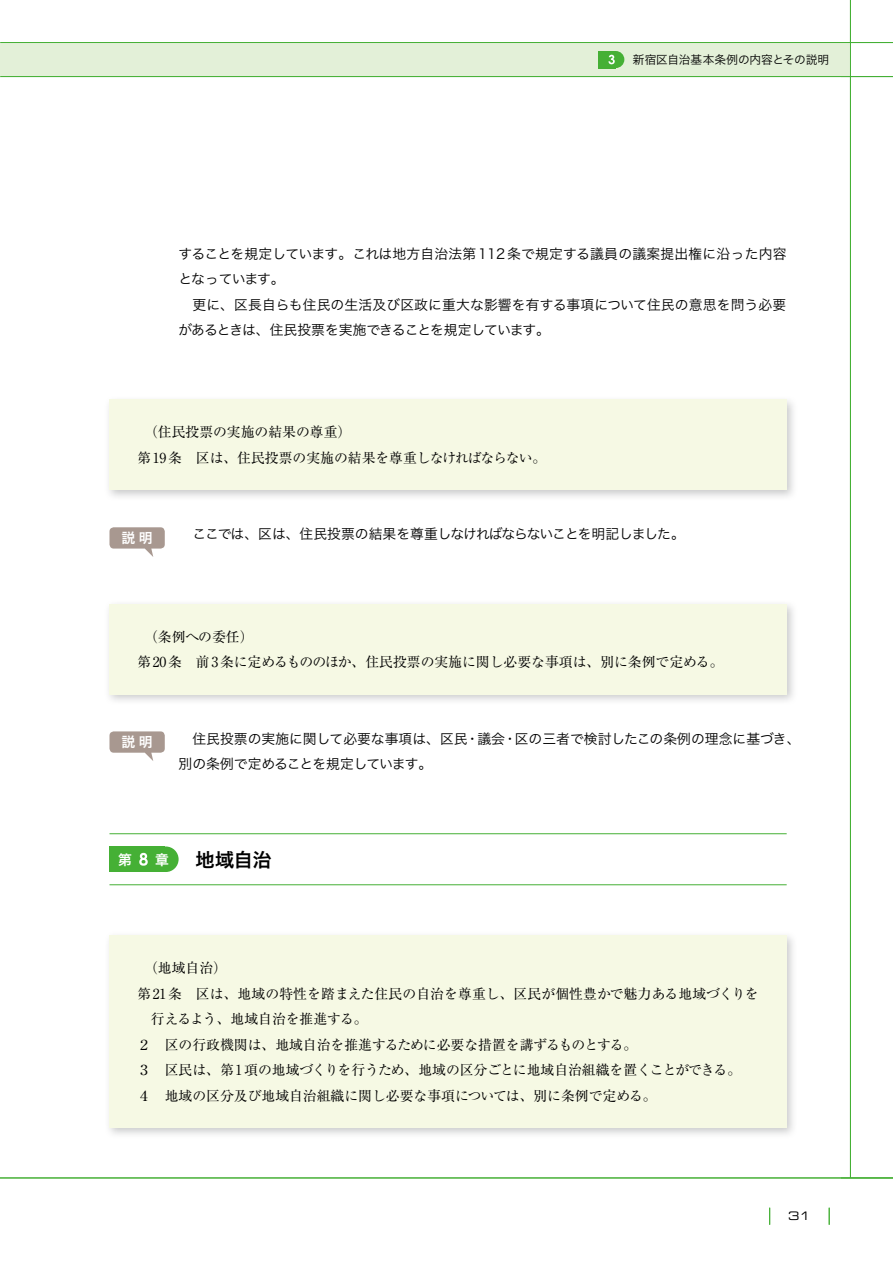
<style>
.page{position:relative;width:893px;height:1263px;background:#fff}
.page>*{position:absolute;margin:0;border:0;box-sizing:border-box;transform-origin:0 0}
.t1{font:19.2px "Hira Kaku Pro N W6";color:#000}
.t2{font:13.8px/25.5px "Ryumin Pro";color:#000}
.t3{font:13.8px/25.5px "Hira Kaku Pro N W3";color:#000}
.t4{font:13.8px "Hira Kaku Pro N W3";letter-spacing:-.08em;color:#000}
.t5{font:13.8px "Hira Kaku Pro W6";color:#fff}
.t6{font:13.8px "Hira Kaku Pro N W6";color:#fff}
.t7{font:11.7px "Hira Kaku Pro N W3";letter-spacing:-.01em;color:#000}
.t8{font:11.7px "Eurostile LT Std Ex 2";color:#000}
</style>
<div class="page">
<div style="left:0;top:43px;width:850px;height:34px;background:#e3f0d8"></div>
<hr style="left:0;top:1178px;width:893px;height:1px;background:#45b035">
<hr style="left:0;top:76px;width:893px;height:1px;background:#45b035">
<hr style="left:0;top:42px;width:893px;height:1px;background:#45b035">
<hr style="left:850px;top:0;width:1px;height:1178px;background:#45b035">
<svg style="left:769px;top:1208px;width:1px;height:17px"></svg>
<svg style="left:829px;top:1208px;width:1px;height:17px"></svg>
<div style="left:607px;top:51px;width:17px;height:17px;background:#45b035;border-radius:50%"></div>
<div style="left:599px;top:51px;width:17px;height:17px;background:#45b035"></div>
<svg style="left:608px;top:55px;width:7px;height:9px"></svg>
<div style="left:109px;top:400px;width:678px;height:90px;background:#f6f9e4"></div>
<div style="left:109px;top:604px;width:678px;height:90px;background:#f6f9e4"></div>
<div style="left:153px;top:846px;width:26px;height:26px;background:#45b035;border-radius:50%"></div>
<div style="left:109px;top:846px;width:56px;height:26px;background:#45b035"></div>
<svg style="left:139px;top:853px;width:9px;height:13px"></svg>
<hr style="left:109px;top:833px;width:678px;height:1px;background:#45b035">
<hr style="left:109px;top:884px;width:678px;height:1px;background:#45b035">
<div style="left:109px;top:935px;width:678px;height:193px;background:#f6f9e4"></div>
<svg style="left:109px;top:731px;width:56px;height:30px"></svg>
<svg style="left:109px;top:527px;width:56px;height:30px"></svg>
<p class="t7" style="left:633px;top:49px;width:198px">新宿区自治基本条例の内容とその説明</p>
<p class="t3" style="left:179px;top:240px;width:609px">することを規定しています。これは地方自治法第112条で規定する議員の議案提出権に沿った内容となっています。</p>
<p class="t3" style="left:179px;top:291px;width:609px;text-indent:14px">更に、区長自らも住民の生活及び区政に重大な影響を有する事項について住民の意思を問う必要があるときは、住民投票を実施できることを規定しています。</p>
<p class="t2" style="left:137px;top:419px;width:411px;text-indent:7px">（住民投票の実施の結果の尊重(<br>第19条　区は、住民投票の実施の結果を尊重しなければならない。</p>
<p class="t5" style="left:121px;top:525px;width:33px">説明</p>
<p class="t4" style="left:192px;top:522px;width:494px">ここでは、区は、住民投票の結果を尊重しなければならないことを明記しました。</p>
<p class="t2" style="left:137px;top:623px;width:588px;text-indent:7px">（条例への委任(<br>第20条　前3条に定めるもののほか、住民投票の実施に関し必要な事項は、別に条例で定める。</p>
<p class="t5" style="left:121px;top:730px;width:33px">説明</p>
<p class="t3" style="left:179px;top:725px;width:623px;text-indent:14px">住民投票の実施に関して必要な事項は、区民・議会・区の三者で検討したこの条例の理念に基づき、別の条例で定めることを規定しています。</p>
<p class="t6" style="left:118px;top:847px;width:15px">第</p>
<p class="t6" style="left:155px;top:847px;width:15px">章</p>
<h1 class="t1" style="left:196px;top:842px;width:77px">地域自治</h1>
<p class="t2" style="left:144px;top:954px;width:84px">（地域自治(</p>
<p class="t2" style="left:137px;top:980px;width:623px">第21条　区は、地域の特性を踏まえた住民の自治を尊重し、区民が個性豊かで魅力ある地域づくりを</p>
<p class="t2" style="left:151px;top:1005px;width:218px">行えるよう、地域自治を推進する。</p>
<p class="t2" style="left:137px;top:1031px;width:502px">２　区の行政機関は、地域自治を推進するために必要な措置を講ずるものとする。</p>
<p class="t2" style="left:137px;top:1056px;width:606px">３　区民は、第1項の地域づくりを行うため、地域の区分ごとに地域自治組織を置くことができる。</p>
<p class="t2" style="left:137px;top:1082px;width:521px">４　地域の区分及び地域自治組織に関し必要な事項については、別に条例で定める。</p>
<p class="t8" style="left:788px;top:1208px;width:24px">31</p>
</div>
